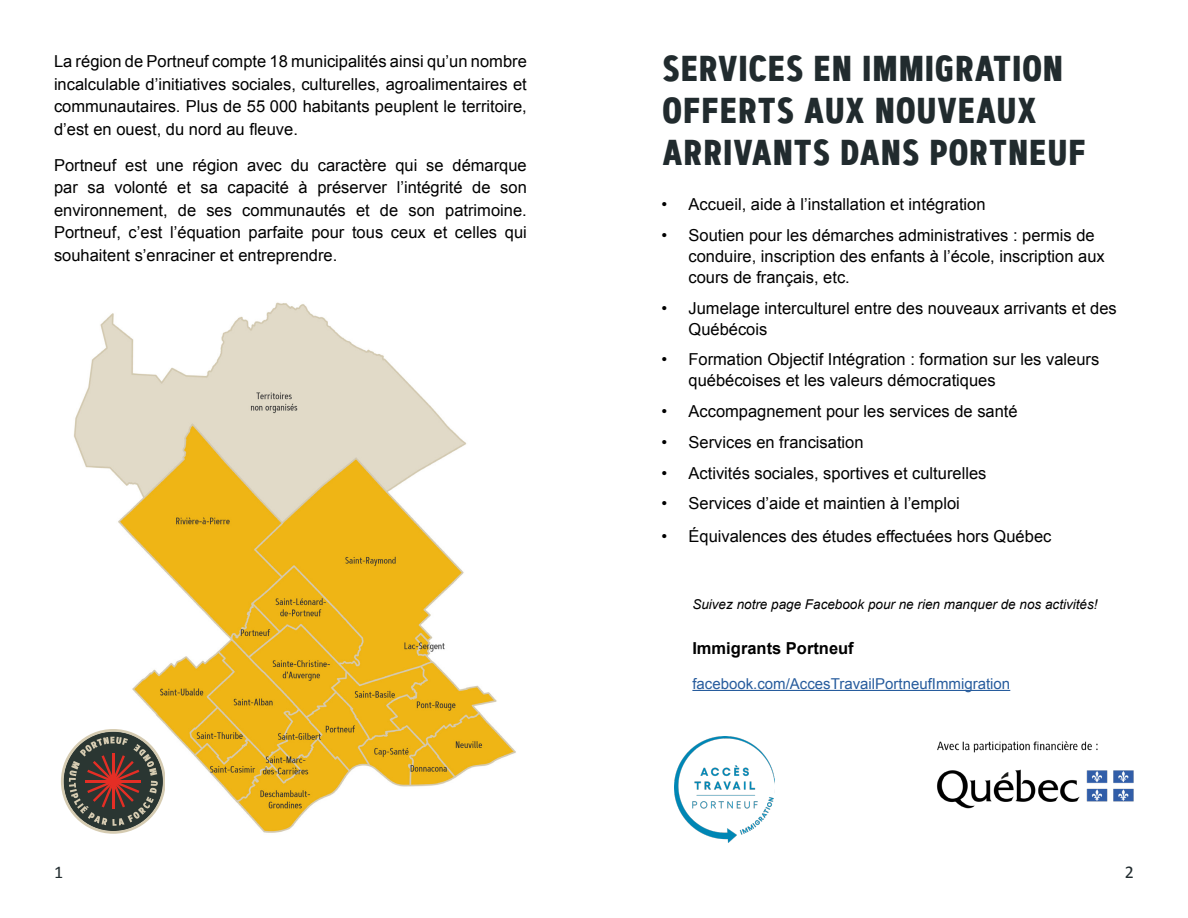
<style>
.page{position:relative;width:1188px;height:918px;background:#fff}
.page>*{position:absolute;margin:0;border:0;box-sizing:border-box;transform-origin:0 0}
.t1{font:700 36px/42px "Artegra Sans Condensed";letter-spacing:.025em;color:#212b2e}
.t2{font:18px "Calibri";color:#212b2e}
.t3{font:16.5px/22.5px "Arial";color:#000}
.t4{font:700 16.5px "Arial";color:#000}
.t5{font:15px "Arial";color:#275c9d}
.t6{font:italic 13.5px "Arial";color:#000}
</style>
<div class="page">
<img style="left:74px;top:302px;width:442px;height:531px">
<img style="left:937px;top:741px;width:197px;height:68px">
<svg style="left:61px;top:729px;width:103px;height:105px"></svg>
<hr style="left:692px;top:690px;width:318px;height:1px;background:#275c9d">
<img style="left:675px;top:736px;width:100px;height:107px">
<p class="t3" style="left:54px;top:50px;width:474px;text-align:justify">La région de Portneuf compte 18 municipalités ainsi qu’un nombre incalculable d’initiatives sociales, culturelles, agroalimentaires et communautaires. Plus de 55 000 habitants peuplent le territoire, d’est en ouest, du nord au fleuve.</p>
<p class="t3" style="left:54px;top:154px;width:474px;text-align:justify">Portneuf est une région avec du caractère qui se démarque par sa volonté et sa capacité à préserver l’intégrité de son environnement, de ses communautés et de son patrimoine.<br>Portneuf, c’est l’équation parfaite pour tous ceux et celles qui souhaitent s’enraciner et entreprendre.</p>
<p class="t1" style="left:663px;top:48px;width:425px">SERVICES EN IMMIGRATION<br>OFFERTS AUX NOUVEAUX<br>ARRIVANTS DANS PORTNEUF</p>
<p class="t3" style="left:662px;top:193px;width:326px">• Accueil, aide à l’installation et intégration</p>
<p class="t3" style="left:688px;top:225px;width:418px;line-height:21px;text-indent:-27px">• Soutien pour les démarches administratives : permis de conduire, inscription des enfants à l’école, inscription aux cours de français, etc.</p>
<p class="t3" style="left:688px;top:298px;width:430px;line-height:21px;text-indent:-27px">• Jumelage interculturel entre des nouveaux arrivants et des<br>Québécois</p>
<p class="t3" style="left:688px;top:349px;width:412px;line-height:21px;text-indent:-27px">• Formation Objectif Intégration : formation sur les valeurs québécoises et les valeurs démocratiques</p>
<p class="t3" style="left:662px;top:400px;width:358px">• Accompagnement pour les services de santé</p>
<p class="t3" style="left:662px;top:431px;width:204px">• Services en francisation</p>
<p class="t3" style="left:662px;top:462px;width:327px">• Activités sociales, sportives et culturelles</p>
<p class="t3" style="left:662px;top:492px;width:300px">• Services d’aide et maintien à l’emploi</p>
<p class="t3" style="left:662px;top:525px;width:391px">• Équivalences des études effectuées hors Québec</p>
<p class="t6" style="left:692px;top:596px;width:407px">Suivez notre page Facebook pour ne rien manquer de nos activités!</p>
<p class="t4" style="left:692px;top:637px;width:163px">Immigrants Portneuf</p>
<p class="t5" style="left:692px;top:674px;width:319px">facebook.com/AccesTravailPortneufImmigration</p>
<p class="t2" style="left:54px;top:859px;width:11px">1</p>
<p class="t2" style="left:1125px;top:859px;width:11px">2</p>
</div>
